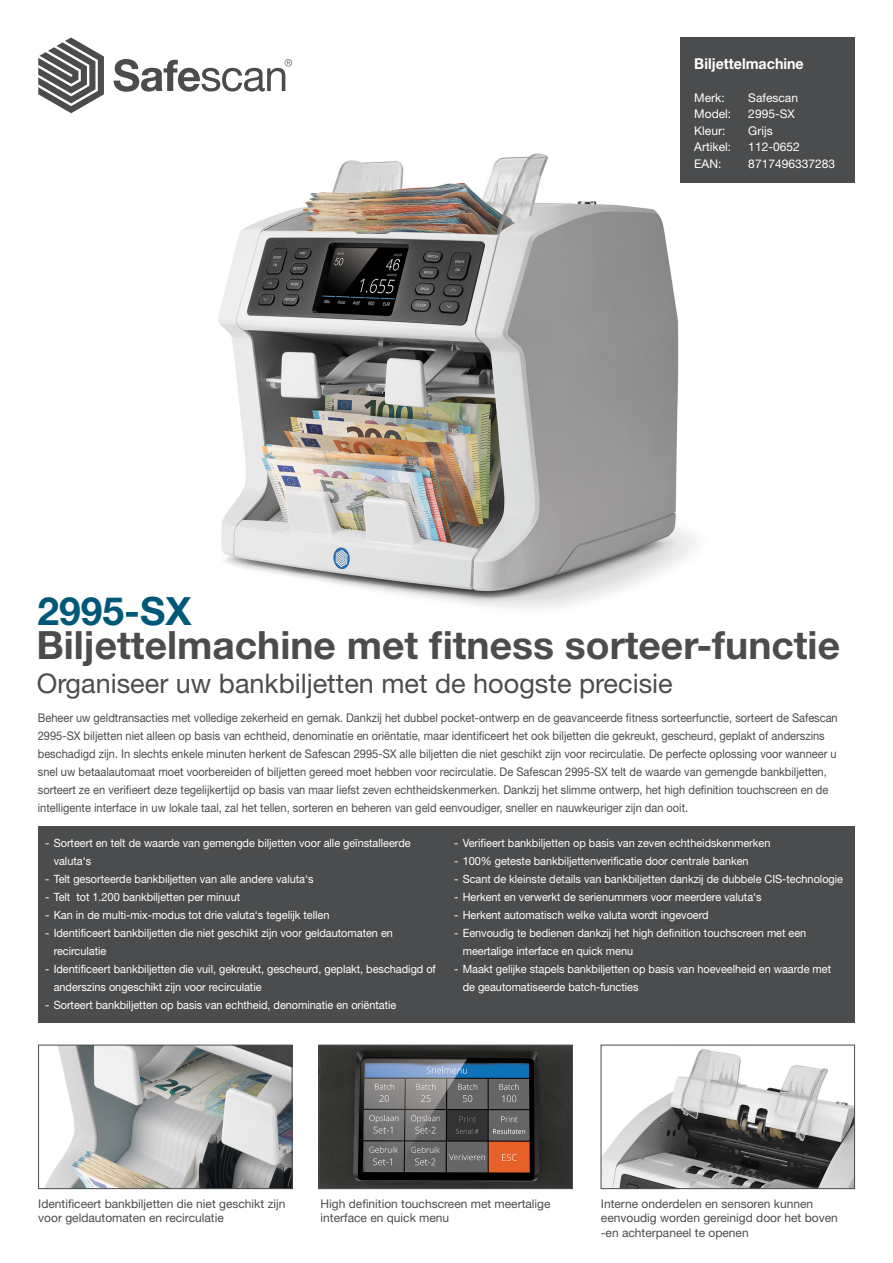
<style>
.page{position:relative;width:893px;height:1263px;background:#fff}
.page>*{position:absolute;margin:0;border:0;box-sizing:border-box;transform-origin:0 0}
.t1{font:700 39px "Helvetica Neue LT Std";color:#4b4c4d}
.t2{font:700 39px "Helvetica Neue LT Std";color:#005879}
.t3{font:27px "Helvetica Neue LT Std";color:#4b4c4d}
.t4{font:700 15px "Helvetica Neue LT Std";color:#fff;scale:.95 1}
.Platte_tekst{font:12px/18px "Helvetica Neue LT Std";color:#4b4c4d;scale:.92 1}
.Platte_tekst-2{font:12px/14.4px "Helvetica Neue LT Std";color:#4b4c4d}
.t5{font:12px "Helvetica Neue LT Std";color:#fff}
.t6{font:11.4px/18px "Helvetica Neue LT Std";letter-spacing:-.005em;color:#fff;scale:.96 1}
</style>
<div class="page">
<div style="left:680px;top:37px;width:175px;height:146px;background:#4b4c4d"></div>
<svg style="left:38px;top:37px;width:66px;height:76px"></svg>
<svg style="left:114px;top:59px;width:178px;height:33px"></svg>
<div style="left:38px;top:852px;width:817px;height:171px;background:#4b4c4d"></div>
<img style="left:603px;top:1049px;width:250px;height:138px">
<div style="left:601px;top:1045px;width:254px;height:144px;border:1px solid #4b4c4d"></div>
<img style="left:45px;top:1047px;width:245px;height:140px">
<div style="left:38px;top:1045px;width:254px;height:144px;border:1px solid #4b4c4d"></div>
<img style="left:218px;top:153px;width:479px;height:457px">
<img style="left:321px;top:1047px;width:250px;height:140px">
<div style="left:319px;top:1045px;width:254px;height:144px;border:1px solid #4b4c4d"></div>
<div style="left:38px;top:826px;width:817px;height:171px;background:#4b4c4d"></div>
<p class="t2" style="left:38px;top:587px;width:155px">2995-SX</p>
<p class="t4" style="left:694px;top:54px;width:117px">Biljettelmachine</p>
<p class="t5" style="left:694px;top:90px;width:32px">Merk:</p>
<p class="t5" style="left:748px;top:90px;width:51px">Safescan</p>
<p class="t5" style="left:694px;top:107px;width:38px">Model:</p>
<p class="t5" style="left:748px;top:107px;width:48px">2995-SX</p>
<p class="t5" style="left:694px;top:123px;width:33px">Kleur:</p>
<p class="t5" style="left:748px;top:123px;width:26px">Grijs</p>
<p class="t5" style="left:694px;top:140px;width:38px">Artikel:</p>
<p class="t5" style="left:748px;top:140px;width:53px">112-0652</p>
<p class="t5" style="left:694px;top:156px;width:29px">EAN:</p>
<p class="t5" style="left:748px;top:156px;width:88px">8717496337283</p>
<p class="t1" style="left:36px;top:621px;width:805px">Biljettelmachine met fitness sorteer-functie</p>
<p class="t3" style="left:37px;top:668px;width:637px">Organiseer uw bankbiljetten met de hoogste precisie</p>
<p class="Platte_tekst" style="left:38px;top:708px;width:871px">Beheer uw geldtransacties met volledige zekerheid en gemak. Dankzij het dubbel pocket-ontwerp en de geavanceerde fitness sorteerfunctie, sorteert de Safescan 2995-SX biljetten niet alleen op basis van echtheid, denominatie en oriëntatie, maar identificeert het ook biljetten die gekreukt, gescheurd, geplakt of anderszins beschadigd zijn. In slechts enkele minuten herkent de Safescan 2995-SX alle biljetten die niet geschikt zijn voor recirculatie. De perfecte oplossing voor wanneer u snel uw betaalautomaat moet voorbereiden of biljetten gereed moet hebben voor recirculatie. De Safescan 2995-SX telt de waarde van gemengde bankbiljetten, sorteert ze en verifieert deze tegelijkertijd op basis van maar liefst zeven echtheidskenmerken. Dankzij het slimme ontwerp, het high definition touchscreen en de intelligente interface in uw lokale taal, zal het tellen, sorteren en beheren van geld eenvoudiger, sneller en nauwkeuriger zijn dan ooit.</p>
<p class="t6" style="left:54px;top:834px;width:373px;text-indent:-9px">- Sorteert en telt de waarde van gemengde biljetten voor alle geïnstalleerde valuta‘s</p>
<p class="t6" style="left:45px;top:870px;width:281px">- Telt gesorteerde bankbiljetten van alle andere valuta‘s</p>
<p class="t6" style="left:45px;top:888px;width:205px">- Telt tot 1.200 bankbiljetten per minuut</p>
<p class="t6" style="left:45px;top:906px;width:298px">- Kan in de multi-mix-modus tot drie valuta‘s tegelijk tellen</p>
<p class="t6" style="left:54px;top:924px;width:355px;text-indent:-9px">- Identificeert bankbiljetten die niet geschikt zijn voor geldautomaten en recirculatie</p>
<p class="t6" style="left:54px;top:960px;width:400px;text-indent:-9px">- Identificeert bankbiljetten die vuil, gekreukt, gescheurd, geplakt, beschadigd of anderszins ongeschikt zijn voor recirculatie</p>
<p class="t6" style="left:45px;top:996px;width:367px">- Sorteert bankbiljetten op basis van echtheid, denominatie en oriëntatie</p>
<p class="t6" style="left:454px;top:834px;width:331px">- Verifieert bankbiljetten op basis van zeven echtheidskenmerken</p>
<p class="t6" style="left:454px;top:852px;width:308px">- 100% geteste bankbiljettenverificatie door centrale banken</p>
<p class="t6" style="left:454px;top:870px;width:407px">- Scant de kleinste details van bankbiljetten dankzij de dubbele CIS-technologie</p>
<p class="t6" style="left:454px;top:888px;width:322px">- Herkent en verwerkt de serienummers voor meerdere valuta‘s</p>
<p class="t6" style="left:454px;top:906px;width:267px">- Herkent automatisch welke valuta wordt ingevoerd</p>
<p class="t6" style="left:463px;top:924px;width:359px;text-indent:-9px">- Eenvoudig te bedienen dankzij het high definition touchscreen met een meertalige interface en quick menu</p>
<p class="t6" style="left:463px;top:960px;width:385px;text-indent:-9px">- Maakt gelijke stapels bankbiljetten op basis van hoeveelheid en waarde met de geautomatiseerde batch-functies</p>
<p class="Platte_tekst-2" style="left:38px;top:1196px;width:249px">Identificeert bankbiljetten die niet geschikt zijn voor geldautomaten en recirculatie</p>
<p class="Platte_tekst-2" style="left:321px;top:1196px;width:232px">High definition touchscreen met meertalige interface en quick menu</p>
<p class="Platte_tekst-2" style="left:601px;top:1196px;width:238px">Interne onderdelen en sensoren kunnen eenvoudig worden gereinigd door het boven -en achterpaneel te openen</p>
</div>
